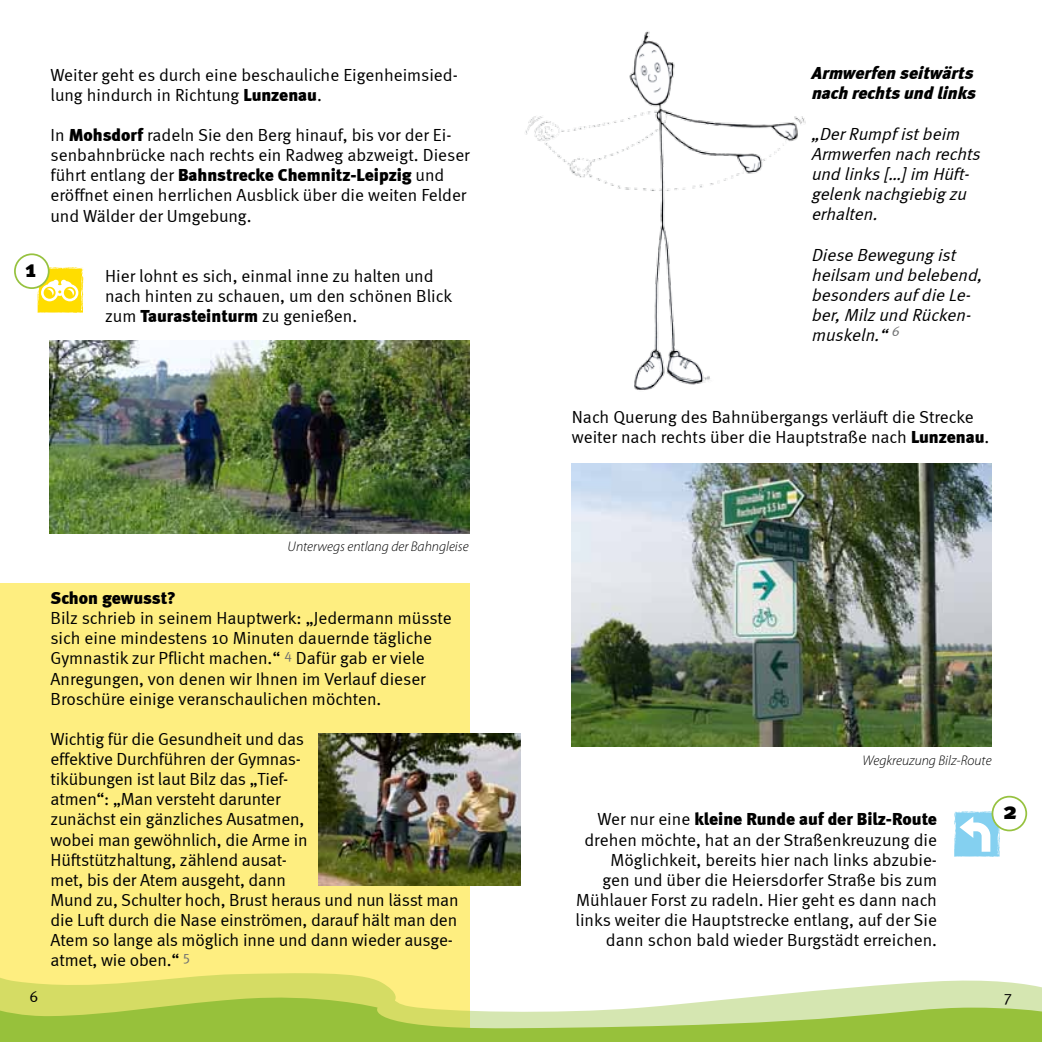
<style>
.page{position:relative;width:1042px;height:1042px;background:#fff}
.page>*{position:absolute;margin:0;border:0;box-sizing:border-box;transform-origin:0 0}
.t1{font:900 24.5px "Meta";color:#000}
.t2{font:17.5px/20.1px "Meta Normal";letter-spacing:-.005em;color:#000}
.t3{font:italic 17.5px/20.1px "Meta Normal";color:#000}
.t4{font:900 17.5px "Meta";color:#000}
.t5{font:italic 900 17.5px/20.1px "Meta";color:#000}
.t6{font:15.75px "Meta Normal";color:#000}
.t7{font:italic 300 14px "Myriad Pro";color:#000}
.s1{font-family:"Meta";font-weight:900}
.s2{font-family:"Meta Normal";font-weight:400}
</style>
<div class="page">
<div style="left:0;top:583px;width:470px;height:459px;background:#feee80"></div>
<img style="left:50px;top:340px;width:419px;height:194px">
<img style="left:319px;top:734px;width:202px;height:151px">
<svg style="left:38px;top:267px;width:46px;height:46px"></svg>
<div style="left:15px;top:254px;width:34px;height:34px;background:#fff;border-radius:50%"></div>
<div style="left:14px;top:253px;width:36px;height:36px;border:2px solid #97c240;border-radius:50%"></div>
<img style="left:525px;top:31px;width:281px;height:359px">
<img style="left:572px;top:463px;width:419px;height:283px">
<svg style="left:954px;top:811px;width:46px;height:46px"></svg>
<div style="left:992px;top:796px;width:34px;height:34px;background:#fff;border-radius:50%"></div>
<div style="left:991px;top:796px;width:36px;height:35px;border:2px solid #97c240;border-radius:50%"></div>
<svg style="left:0;top:973px;width:1042px;height:20px"></svg>
<svg style="left:0;top:993px;width:1042px;height:49px;background:#b7d26b"></svg>
<p class="t2" style="left:51px;top:64px;width:409px">Weiter geht es durch eine beschauliche Eigenheimsied&shy;lung hindurch in Richtung <span class="s1">Lunzenau</span>.</p>
<p class="t2" style="left:51px;top:125px;width:421px">In <span class="s1">Mohsdorf</span> radeln Sie den Berg hinauf, bis vor der Ei&shy;senbahnbrücke nach rechts ein Radweg abzweigt. Dieser</p>
<p class="t4" style="left:51px;top:165px;width:395px"><span class="s2">führt entlang der</span> Bahnstrecke Chemnitz-Leipzig <span class="s2">und</span></p>
<p class="t2" style="left:51px;top:185px;width:417px">eröffnet einen herrlichen Ausblick über die weiten Felder und Wälder der Umgebung.</p>
<h1 class="t1" style="left:26px;top:253px;width:12px">1</h1>
<p class="t2" style="left:105px;top:266px;width:349px">Hier lohnt es sich, einmal inne zu halten und nach hinten zu schauen, um den schönen Blick zum <span class="s1">Taurasteinturm</span> zu genießen.</p>
<p class="t7" style="left:288px;top:538px;width:182px">Unterwegs entlang der Bahngleise</p>
<p class="t4" style="left:51px;top:587px;width:127px">Schon gewusst?</p>
<p class="t2" style="left:51px;top:608px;width:403px">Bilz schrieb in seinem Hauptwerk: „Jedermann müsste sich eine mindestens 10 Minuten dauernde tägliche Gymnastik zur Pflicht machen.“ <sup>4</sup> Dafür gab er viele Anregungen, von denen wir Ihnen im Verlauf dieser Broschüre einige veranschaulichen möchten.</p>
<p class="t2" style="left:51px;top:728px;width:410px">Wichtig für die Gesundheit und das<br>effektive Durchführen der Gymnas-<br>tikübungen ist laut Bilz das „Tief-<br>atmen“: „Man versteht darunter<br>zunächst ein gänzliches Ausatmen,<br>wobei man gewöhnlich, die Arme in<br>Hüftstützhaltung, zählend ausat-<br>met, bis der Atem ausgeht, dann<br>Mund zu, Schulter hoch, Brust heraus und nun lässt man die Luft durch die Nase einströmen, darauf hält man den Atem so lange als möglich inne und dann wieder ausge&shy;atmet, wie oben.“ <sup>5</sup></p>
<p class="t5" style="left:811px;top:63px;width:170px">Armwerfen seitwärts nach rechtsund links</p>
<p class="t3" style="left:811px;top:123px;width:175px">„DerRumpf istbeim<br>Armwerfen nach rechts und links[…]im Hüft&shy;gelenknachgiebig zu erhalten.</p>
<p class="t3" style="left:811px;top:244px;width:177px">Diese Bewegung ist heilsam und belebend, besondersauf die Le&shy;ber,Milzund Rücken&shy;muskeln.“<sup>6</sup></p>
<p class="t2" style="left:572px;top:406px;width:419px">Nach Querung des Bahnübergangs verläuft die Strecke weiter nach rechts über die Hauptstraße nach <span class="s1">Lunzenau</span>.</p>
<p class="t7" style="left:862px;top:752px;width:131px">Wegkreuzung Bilz-Route</p>
<p class="t4" style="left:597px;top:809px;width:341px"><span class="s2">Wer nur eine</span> kleine Runde auf der Bilz-Route</p>
<p class="t2" style="left:575px;top:829px;width:363px;text-align:right">drehen möchte, hat an der Straßenkreuzung die Möglichkeit, bereits hier nach links abzubie-<br>gen und über die Heiersdorfer Straße bis zum Mühlauer Forst zu radeln. Hier geht es dann nach links weiter die Hauptstrecke entlang, auf der Sie dann schon bald wieder Burgstädt erreichen.</p>
<h1 class="t1" style="left:1003px;top:796px;width:16px">2</h1>
<p class="t6" style="left:29px;top:988px;width:10px">6</p>
<p class="t6" style="left:1004px;top:988px;width:9px">7</p>
</div>
